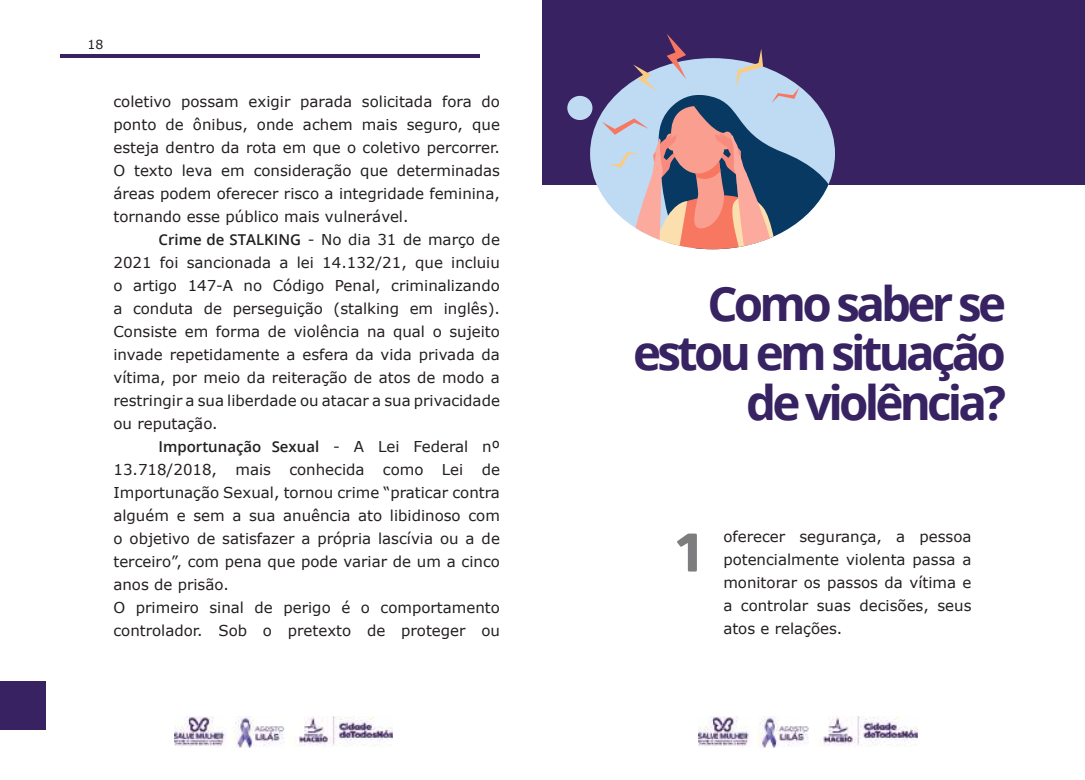
<style>
.page{position:relative;width:1085px;height:780px;background:#fff}
.page>*{position:absolute;margin:0;border:0;box-sizing:border-box;transform-origin:0 0}
.t1{font:900 53.75px "Amsi Pro";color:#7d7c7e}
.t2{font:700 47.5px/49.5px "Open Sans";letter-spacing:-.08em;color:#372262;text-align:right}
.t3{font:15px/23px "Verdana";color:#241f1f;text-align:justify}
.t4{font:600 15px "Open Sans";color:#241f1f}
.t5{font:12.5px "Verdana";color:#241f1f}
.s1{font-family:"Open Sans";font-weight:600}
.s2{font-family:"Verdana";font-weight:400}
</style>
<div class="page">
<hr style="left:60px;top:55px;width:420px;height:3px;background:#382261">
<img style="left:174px;top:716px;width:218px;height:31px">
<img style="left:698px;top:716px;width:219px;height:31px">
<div style="left:0;top:681px;width:45px;height:48px;background:#382261"></div>
<div style="left:542px;top:0;width:542px;height:184px;background:#382261"></div>
<svg style="left:601px;top:34px;width:227px;height:215px"></svg>
<div style="left:567px;top:96px;width:25px;height:24px;background:#bedbf3;border-radius:50%"></div>
<p class="t5" style="left:87px;top:36px;width:17px">18</p>
<p class="t3" style="left:113px;top:90px;width:388px">coletivo possam exigir parada solicitada fora do ponto de ônibus, onde achem mais seguro, que esteja dentro da rota em que o coletivo percorrer.<br>O texto leva em consideração que determinadas áreas podem oferecer risco a integridade feminina, tornando esse público mais vulnerável.</p>
<p class="t3" style="left:113px;top:228px;width:388px;text-indent:45px"><span class="s1">Crime de STALKING</span> - No dia 31 de março de 2021 foi sancionada a lei 14.132/21, que incluiu o artigo 147-A no Código Penal, criminalizando a conduta de perseguição (stalking em inglês).<br>Consiste em forma de violência na qual o sujeito invade repetidamente a esfera da vida privada da vítima, por meio da reiteração de atos de modo a restringir a sua liberdade ou atacar a sua privacidade ou reputação.</p>
<p class="t4" style="left:158px;top:436px;width:343px">Importunação Sexual <span class="s2">- A Lei Federal nº</span></p>
<p class="t3" style="left:113px;top:458px;width:388px;text-align:left">13.718/2018, mais conhecida como Lei de Importunação Sexual, tornou crime “praticar contra alguém e sem a sua anuência ato libidinoso com o objetivo de satisfazer a própria lascívia ou a de terceiro”, com pena que pode variar de um a cinco anos de prisão.<br>O primeiro sinal de perigo é o comportamento controlador. Sob o pretexto de proteger ou</p>
<h2 class="t2" style="left:633px;top:277px;width:374px">Como saber se estou em situação de violência?</h2>
<h1 class="t1" style="left:675px;top:515px;width:28px">1</h1>
<p class="t3" style="left:723px;top:525px;width:250px">oferecer segurança, a pessoa potencialmente violenta passa a monitorar os passos da vítima e a controlar suas decisões, seus atos e relações.</p>
</div>
